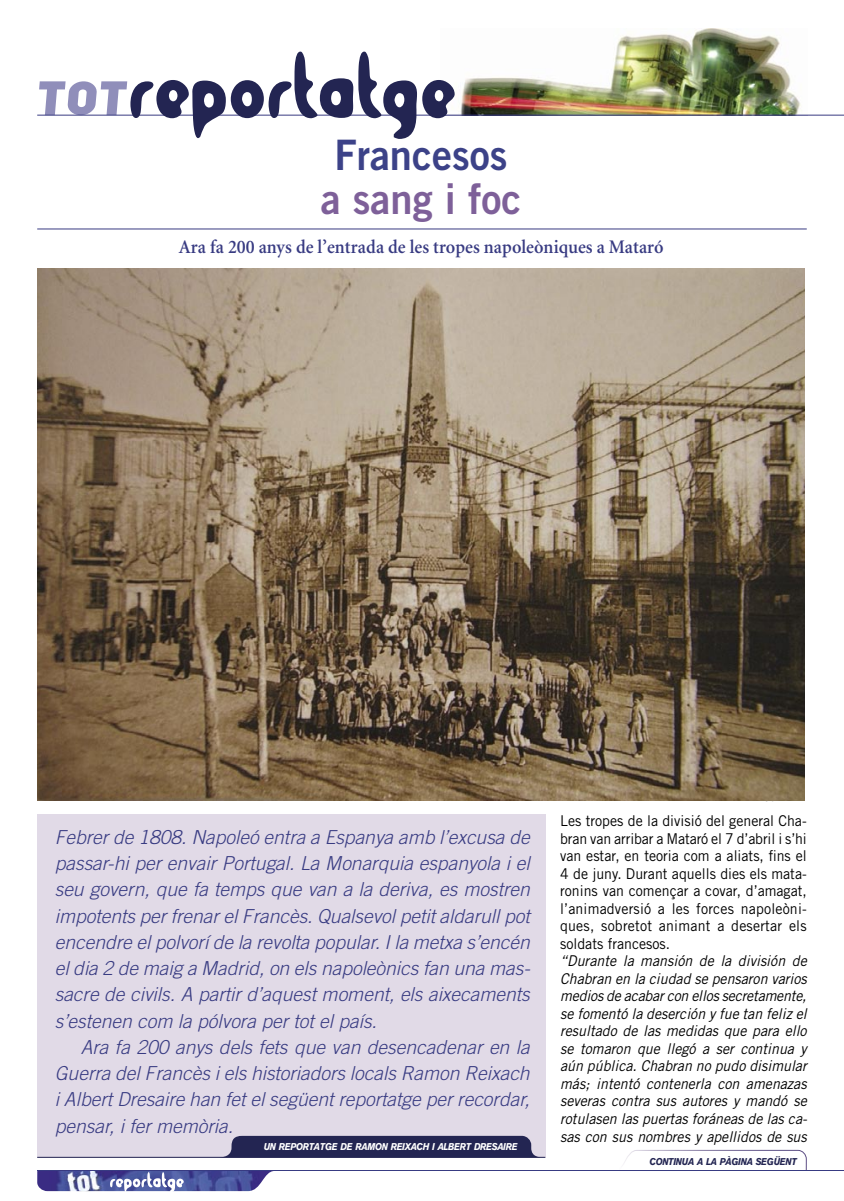
<style>
.page{position:relative;width:844px;height:1201px;background:#fff}
.page>*{position:absolute;margin:0;border:0;box-sizing:border-box;transform-origin:0 0}
.TITULAR_Trade_3_cols{font:42px "Trade Gothic Bold Two";color:#3c4288;scale:.95 1}
.TITULAR_Trade_3_cols-2{font:42px "Trade Gothic Bold Two";color:#7e6099;scale:.95 1}
.Report_Entradeta{font:italic 300 19.25px/26.2px "Trade Gothic";color:#383b82;text-align:justify}
.SUBTITOL_MINION{font:600 19.25px "Minion";color:#383b82;scale:.95 1}
.TEXT_Trade_1er{font:italic 14.88px/17.5px "Trade Gothic";color:#000;text-align:justify;scale:.95 1}
.TEXT_Trade_1er-2{font:14.88px/17.5px "Trade Gothic";letter-spacing:.015em;color:#000;text-align:justify;scale:.95 1}
.t1{font:italic 700 9.8px "Akzidenz Grotesk BE";letter-spacing:-.035em;color:#fff;scale:.9 1}
.t2{font:italic 700 9.8px "Akzidenz Grotesk BE";letter-spacing:-.035em;color:#232552;scale:.9 1}
</style>
<div class="page">
<div style="left:37px;top:814px;width:508px;height:343px;background:#e1dae7"></div>
<svg style="left:624px;top:1149px;width:183px;height:21px"></svg>
<img style="left:37px;top:1171px;width:236px;height:20px">
<img style="left:454px;top:29px;width:353px;height:86px">
<hr style="left:37px;top:115px;width:806px;height:1px;background:#383b82">
<hr style="left:37px;top:1170px;width:806px;height:1px;background:#383b82">
<hr style="left:37px;top:229px;width:769px;height:1px;background:#383b82">
<svg style="left:39px;top:52px;width:415px;height:87px"></svg>
<svg style="left:110px;top:1172px;width:74px;height:20px"></svg>
<svg style="left:217px;top:1135px;width:323px;height:22px;background:#373862"></svg>
<hr style="left:37px;top:1157px;width:508px;height:1px;background:#232552">
<img style="left:37px;top:269px;width:767px;height:531px">
<p class="TITULAR_Trade_3_cols" style="left:334px;top:129px;width:183px">Francesos</p>
<p class="TITULAR_Trade_3_cols-2" style="left:320px;top:172px;width:213px">a sang i foc</p>
<p class="SUBTITOL_MINION" style="left:179px;top:237px;width:511px">Ara fa 200 anys de l’entrada de les tropes napoleòniques a Mataró</p>
<p class="Report_Entradeta" style="left:55px;top:823px;width:476px">Febrer de 1808. Napoleó entra a Espanya amb l’excusa de passar-hi per envair Portugal. La Monarquia espanyola i el seu govern, que fa temps que van a la deriva, es mostren impotents per frenar el Francès. Qualsevol petit aldarull pot encendre el polvorí de la revolta popular. I la metxa s’encén el dia 2 de maig a Madrid, on els napoleònics fan una mas&shy;sacre de civils. A partir d’aquest moment, els aixecaments s’estenen com la pólvora per tot el país.</p>
<p class="Report_Entradeta" style="left:55px;top:1033px;width:476px;text-indent:26px">Ara fa 200 anys dels fets que van desencadenar en la Guerra del Francès i els historiadors locals Ramon Reixach i Albert Dresaire han fet el següent reportatge per recordar, pensar, i fer memòria.</p>
<p class="t1" style="left:264px;top:1141px;width:283px">UN REPORTATGE DE RAMON REIXACH I ALBERT DRESAIRE</p>
<p class="TEXT_Trade_1er-2" style="left:560px;top:812px;width:261px">Les tropes de la divisió del general Cha&shy;bran van arribar a Mataró el 7 d’abril i s’hi van estar, en teoria com a aliats, fins el 4 de juny. Durant aquells dies els mata&shy;ronins van començar a covar, d’amagat, l’animadversió a les forces napoleòni&shy;ques, sobretot animant a desertar els soldats francesos.</p>
<p class="TEXT_Trade_1er" style="left:560px;top:952px;width:261px">“Durante la mansión de la división de Chabran en la ciudad se pensaron varios medios de acabar con ellos secretamente, se fomentó la deserción y fue tan feliz el resultado de las medidas que para ello se tomaron que llegó a ser continua y aún pública. Chabran no pudo disimular más; intentó contenerla con amenazas severas contra sus autores y mandó se rotulasen las puertas foráneas de las ca&shy;sas con sus nombres y apellidos de sus</p>
<p class="t2" style="left:649px;top:1155px;width:165px">CONTINUA A LA PÀGINA SEGÜENT</p>
</div>
